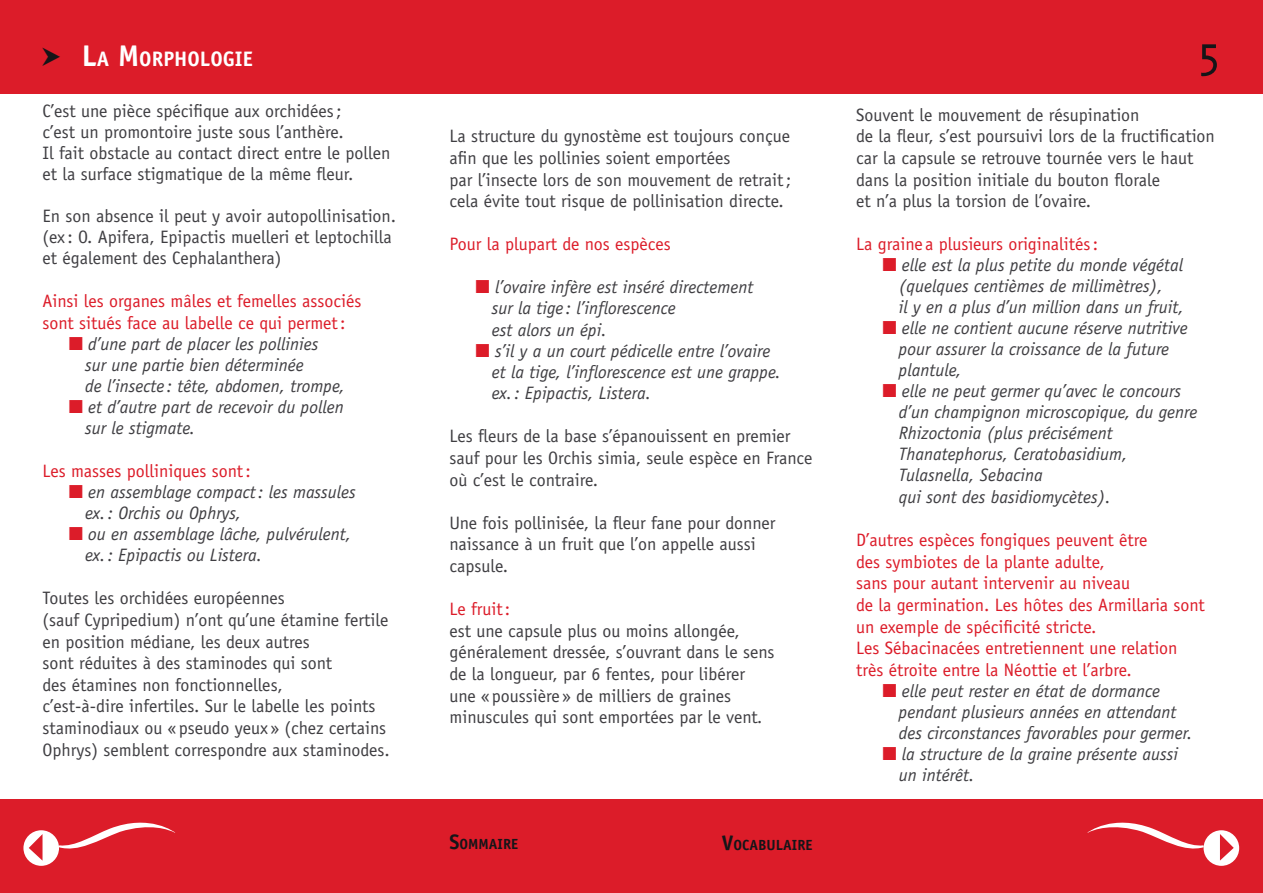
<style>
.page{position:relative;width:1263px;height:893px;background:#fff}
.page>*{position:absolute;margin:0;border:0;box-sizing:border-box;transform-origin:0 0}
.t1{font:300 52.5px "Triplex";color:#151518}
.t2{font:700 21px "Officina Sans";color:#fff}
.t3{font:18px/21.6px "Officina Sans";color:#3f3e42}
.t4{font:italic 18px "Officina Sans";color:#3f3e42}
.t5{font:18px "Officina Sans";color:#dc1c29}
.t6{font:700 14.7px "Officina Sans";color:#151518}
.s1{font-family:"Pointers";font-weight:400;font-size:30px;color:#151518}
.s2{font-size:30px}
.s3{font-family:"Fn T Basic Shapes 1";font-style:normal;color:#dc1c29}
.s4{font-style:italic}
.s5{font-size:21px}
</style>
<div class="page">
<div style="left:0;top:0;width:1263px;height:94px;background:#dc1c29"></div>
<div style="left:0;top:799px;width:1263px;height:94px;background:#dc1c29"></div>
<div style="left:23px;top:830px;width:36px;height:36px;background:#fff;border-radius:50%"></div>
<svg style="left:59px;top:822px;width:116px;height:27px"></svg>
<svg style="left:29px;top:834px;width:14px;height:27px"></svg>
<div style="left:1203px;top:830px;width:36px;height:36px;background:#fff;border-radius:50%"></div>
<svg style="left:1087px;top:822px;width:117px;height:30px"></svg>
<svg style="left:1220px;top:834px;width:14px;height:26px"></svg>
<p class="t2" style="left:43px;top:46px;width:212px"><span class="s1">b</span> <span class="s2">L</span>A <span class="s2">M</span>ORPHOLOGIE</p>
<p class="t3" style="left:43px;top:101px;width:350px;line-height:21px">C’est une pièce spécifique aux orchidées ;<br>c’est un promontoire juste sous l’anthère.<br>Il fait obstacle au contact direct entre le pollen et la surface stigmatique de la même fleur.</p>
<p class="t3" style="left:43px;top:206px;width:355px;line-height:21px">En son absence il peut y avoir autopollinisation. (ex : O. Apifera, Epipactis muelleri et leptochilla et également des Cephalanthera)</p>
<p class="t5" style="left:43px;top:291px;width:321px">Ainsi les organes mâles et femelles associés</p>
<p class="t5" style="left:43px;top:312px;width:304px">sont situés face au labelle ce qui permet :</p>
<p class="t4" style="left:69px;top:333px;width:251px"><span class="s3">C</span> d’une part de placer les pollinies</p>
<p class="t4" style="left:85px;top:354px;width:220px">sur une partie bien déterminée</p>
<p class="t4" style="left:85px;top:375px;width:261px">de l’insecte : tête, abdomen, trompe,</p>
<p class="t4" style="left:69px;top:396px;width:276px"><span class="s3">C</span> et d’autre part de recevoir du pollen</p>
<p class="t4" style="left:85px;top:417px;width:111px">sur le stigmate.</p>
<p class="t5" style="left:43px;top:460px;width:210px">Les masses polliniques sont :</p>
<p class="t4" style="left:69px;top:481px;width:288px"><span class="s3">C</span> en assemblage compact : les massules</p>
<p class="t4" style="left:85px;top:502px;width:157px">ex. : Orchis ou Ophrys,</p>
<p class="t4" style="left:69px;top:523px;width:283px"><span class="s3">C</span> ou en assemblage lâche, pulvérulent,</p>
<p class="t4" style="left:85px;top:545px;width:179px">ex. : Epipactis ou Listera.</p>
<p class="t3" style="left:43px;top:587px;width:349px">Toutes les orchidées européennes<br>(sauf Cypripedium) n’ont qu’une étamine fertile en position médiane, les deux autres<br>sont réduites à des staminodes qui sont<br>des étamines non fonctionnelles,<br>c’est-à-dire infertiles. Sur le labelle les points staminodiaux ou « pseudo yeux » (chez certains Ophrys) semblent correspondre aux staminodes.</p>
<p class="t3" style="left:449px;top:126px;width:343px">La structure du gynostème est toujours conçue afin que les pollinies soient emportées<br>par l’insecte lors de son mouvement de retrait ; cela évite tout risque de pollinisation directe.</p>
<p class="t5" style="left:449px;top:234px;width:223px">Pour la plupart de nos espèces</p>
<p class="t4" style="left:476px;top:276px;width:279px"><span class="s3">C</span> l’ovaire infère est inséré directement</p>
<p class="t4" style="left:492px;top:297px;width:185px">sur la tige : l’inflorescence</p>
<p class="t4" style="left:492px;top:319px;width:116px">est alors un épi.</p>
<p class="t4" style="left:476px;top:340px;width:296px"><span class="s3">C</span> s’il y a un court pédicelle entre l’ovaire</p>
<p class="t4" style="left:492px;top:361px;width:290px">et la tige, l’inflorescence est une grappe.</p>
<p class="t4" style="left:492px;top:383px;width:161px">ex. : Epipactis, Listera.</p>
<p class="t3" style="left:449px;top:426px;width:365px">Les fleurs de la base s’épanouissent en premier sauf pour les Orchis simia, seule espèce en France où c’est le contraire.</p>
<p class="t3" style="left:449px;top:512px;width:328px">Une fois pollinisée, la fleur fane pour donner naissance à un fruit que l’on appelle aussi capsule.</p>
<p class="t5" style="left:449px;top:599px;width:62px">Le fruit :</p>
<p class="t3" style="left:449px;top:620px;width:327px">est une capsule plus ou moins allongée, généralement dressée, s’ouvrant dans le sens de la longueur, par 6 fentes, pour libérer une « poussière » de milliers de graines minuscules qui sont emportées par le vent<span class="s4">.</span></p>
<p class="t6" style="left:449px;top:835px;width:70px"><span class="s5">S</span>OMMAIRE</p>
<p class="t6" style="left:722px;top:835px;width:92px"><span class="s5">V</span>OCABULAIRE</p>
<h1 class="t1" style="left:1197px;top:23px;width:25px">5</h1>
<p class="t3" style="left:856px;top:104px;width:360px">Souvent le mouvement de résupination<br>de la fleur, s’est poursuivi lors de la fructification car la capsule se retrouve tournée vers le haut dans la position initiale du bouton florale<br>et n’a plus la torsion de l’ovaire.</p>
<p class="t5" style="left:856px;top:234px;width:243px">La graine a plusieurs originalités :</p>
<p class="t4" style="left:883px;top:255px;width:302px"><span class="s3">C</span> elle est la plus petite du monde végétal</p>
<p class="t4" style="left:899px;top:276px;width:265px">(quelques centièmes de millimètres),</p>
<p class="t4" style="left:899px;top:297px;width:286px">il y en a plus d’un million dans un fruit,</p>
<p class="t4" style="left:883px;top:318px;width:306px"><span class="s3">C</span> elle ne contient aucune réserve nutritive</p>
<p class="t4" style="left:899px;top:339px;width:272px">pour assurer la croissance de la future</p>
<p class="t4" style="left:899px;top:360px;width:64px">plantule,</p>
<p class="t4" style="left:883px;top:381px;width:300px"><span class="s3">C</span> elle ne peut germer qu’avec le concours</p>
<p class="t4" style="left:899px;top:402px;width:300px">d’un champignon microscopique, du genre</p>
<p class="t4" style="left:899px;top:423px;width:215px">Rhizoctonia (plus précisément</p>
<p class="t4" style="left:899px;top:444px;width:230px">Thanatephorus, Ceratobasidium,</p>
<p class="t4" style="left:899px;top:465px;width:145px">Tulasnella, Sebacina</p>
<p class="t4" style="left:899px;top:486px;width:213px">qui sont des basidiomycètes).</p>
<p class="t5" style="left:856px;top:530px;width:293px">D’autres espèces fongiques peuvent être</p>
<p class="t5" style="left:856px;top:551px;width:250px">des symbiotes de la plante adulte,</p>
<p class="t5" style="left:856px;top:573px;width:276px">sans pour autant intervenir au niveau</p>
<p class="t5" style="left:856px;top:594px;width:350px">de la germination. Les hôtes des Armillaria sont</p>
<p class="t5" style="left:856px;top:616px;width:242px">un exemple de spécificité stricte.</p>
<p class="t5" style="left:856px;top:638px;width:323px">Les Sébacinacées entretiennent une relation</p>
<p class="t5" style="left:856px;top:659px;width:277px">très étroite entre la Néottie et l’arbre.</p>
<p class="t4" style="left:883px;top:680px;width:279px"><span class="s3">C</span> elle peut rester en état de dormance</p>
<p class="t4" style="left:899px;top:701px;width:279px">pendant plusieurs années en attendant</p>
<p class="t4" style="left:899px;top:722px;width:295px">des circonstances favorables pour germer.</p>
<p class="t4" style="left:883px;top:743px;width:297px"><span class="s3">C</span> la structure de la graine présente aussi</p>
<p class="t4" style="left:899px;top:765px;width:77px">un intérêt.</p>
</div>
